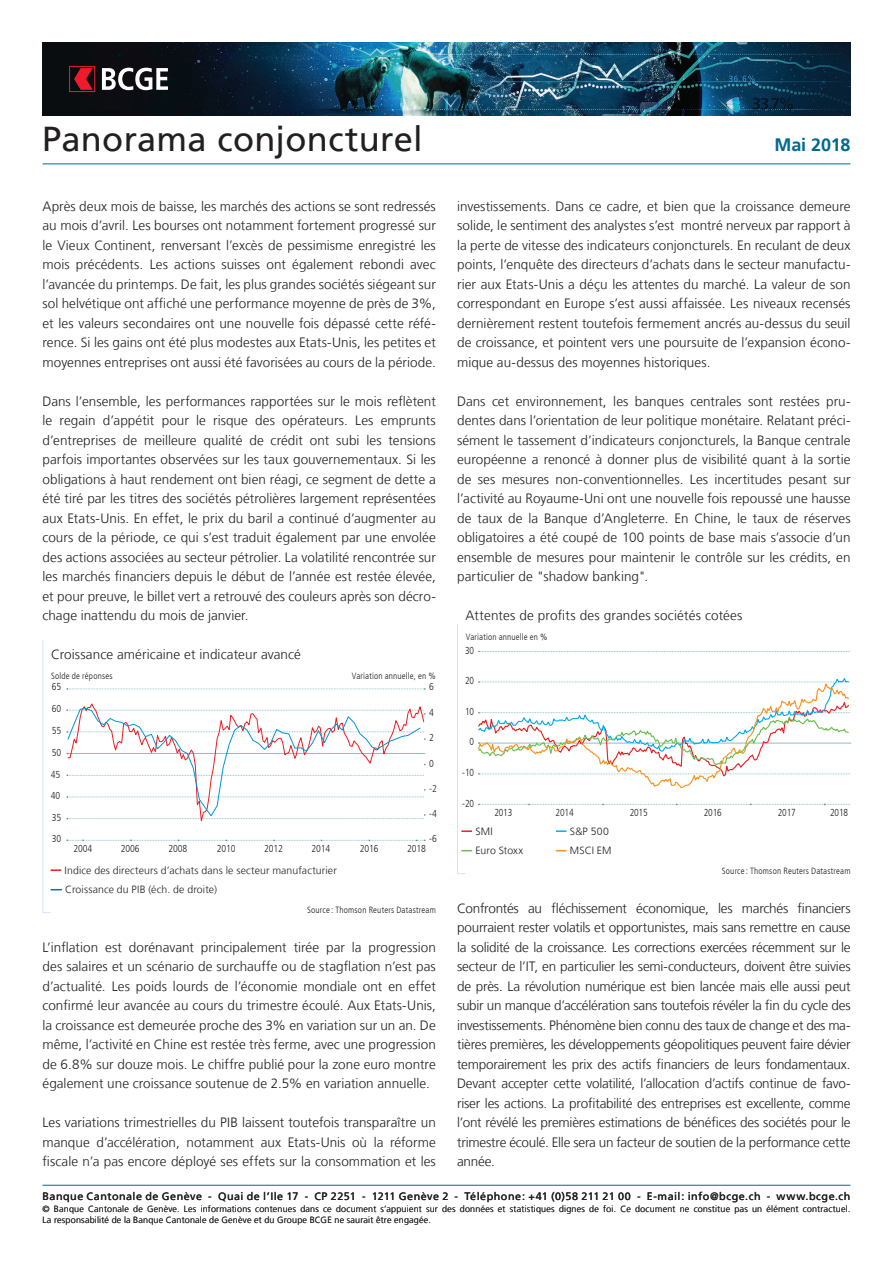
<style>
.page{position:relative;width:893px;height:1263px;background:#fff}
.page>*{position:absolute;margin:0;border:0;box-sizing:border-box;transform-origin:0 0}
.t1{font:34.5px "Frutiger LT";letter-spacing:.005em;color:#231f20}
.t2{font:700 18px "Frutiger LT";letter-spacing:-.005em;color:#006991}
.t3{font:300 13.5px/19.5px "Frutiger LT";letter-spacing:.005em;color:#231f20;text-align:justify}
.t4{font:10.8px "Frutiger LT";letter-spacing:.045em;color:#231f20}
.t5{font:300 10.5px/19.5px "Frutiger LT";letter-spacing:.01em;color:#231f20}
.t6{font:300 condensed 10.2px "Frutiger LT";letter-spacing:-.015em;color:#231f20;scale:.94 1}
.t7{font:300 condensed 10.05px "Frutiger LT";letter-spacing:-.015em;color:#231f20}
.t8{font:300 9px/10.8px "Frutiger LT";letter-spacing:.02em;color:#231f20}
.t9{font:300 condensed 9px "Frutiger LT";letter-spacing:.02em;color:#231f20}
</style>
<div class="page">
<img style="left:43px;top:43px;width:807px;height:72px">
<svg style="left:69px;top:66px;width:26px;height:26px"></svg>
<svg style="left:102px;top:68px;width:66px;height:22px"></svg>
<hr style="left:43px;top:1185px;width:807px;height:1px;background:#006991">
<svg style="left:457px;top:623px;width:394px;height:251px"></svg>
<svg style="left:42px;top:640px;width:384px;height:273px"></svg>
<hr style="left:43px;top:163px;width:807px;height:1px;background:#006991">
<h1 class="t1" style="left:42px;top:118px;width:382px">Panorama conjoncturel</h1>
<p class="t3" style="left:43px;top:197px;width:395px">Après deux mois de baisse, les marchés des actions se sont redressés au mois d’avril. Les bourses ont notamment fortement progressé sur le Vieux Continent, renversant l’excès de pessimisme enregistré les mois précédents. Les actions suisses ont également rebondi avec l’avancée du printemps. De fait, les plus grandes sociétés siégeant sur sol helvétique ont affiché une performance moyenne de près de 3%, et les valeurs secondaires ont une nouvelle fois dépassé cette réfé&shy;rence. Si les gains ont été plus modestes aux Etats-Unis, les petites et moyennes entreprises ont aussi été favorisées au cours de la période.</p>
<p class="t3" style="left:43px;top:392px;width:395px">Dans l’ensemble, les performances rapportées sur le mois reflètent le regain d’appétit pour le risque des opérateurs. Les emprunts d’entreprises de meilleure qualité de crédit ont subi les tensions parfois importantes observées sur les taux gouvernementaux. Si les obligations à haut rendement ont bien réagi, ce segment de dette a été tiré par les titres des sociétés pétrolières largement représentées aux Etats-Unis. En effet, le prix du baril a continué d’augmenter au cours de la période, ce qui s’est traduit également par une envolée des actions associées au secteur pétrolier. La volatilité rencontrée sur les marchés financiers depuis le début de l’année est restée élevée, et pour preuve, le billet vert a retrouvé des couleurs après son décro&shy;chage inattendu du mois de janvier.</p>
<p class="t3" style="left:51px;top:645px;width:251px">Croissance américaine et indicateur avancé</p>
<p class="t9" style="left:51px;top:671px;width:63px">Solde de réponses</p>
<p class="t9" style="left:352px;top:671px;width:86px">Variation annuelle, en %</p>
<p class="t7" style="left:52px;top:681px;width:11px">65</p>
<p class="t7" style="left:52px;top:703px;width:11px">60</p>
<p class="t7" style="left:52px;top:725px;width:11px">55</p>
<p class="t7" style="left:52px;top:746px;width:11px">50</p>
<p class="t7" style="left:51px;top:768px;width:11px">45</p>
<p class="t7" style="left:51px;top:790px;width:11px">40</p>
<p class="t7" style="left:52px;top:811px;width:11px">35</p>
<p class="t7" style="left:52px;top:833px;width:11px">30</p>
<p class="t7" style="left:429px;top:681px;width:6px">6</p>
<p class="t7" style="left:429px;top:706px;width:6px">4</p>
<p class="t7" style="left:429px;top:732px;width:6px">2</p>
<p class="t7" style="left:429px;top:758px;width:6px">0</p>
<p class="t7" style="left:429px;top:783px;width:9px">-2</p>
<p class="t7" style="left:429px;top:808px;width:9px">-4</p>
<p class="t7" style="left:429px;top:833px;width:9px">-6</p>
<p class="t7" style="left:73px;top:843px;width:20px">2004</p>
<p class="t7" style="left:121px;top:843px;width:20px">2006</p>
<p class="t7" style="left:168px;top:843px;width:20px">2008</p>
<p class="t7" style="left:217px;top:843px;width:20px">2010</p>
<p class="t7" style="left:264px;top:843px;width:20px">2012</p>
<p class="t7" style="left:311px;top:843px;width:20px">2014</p>
<p class="t7" style="left:360px;top:843px;width:20px">2016</p>
<p class="t7" style="left:407px;top:843px;width:20px">2018</p>
<p class="t5" style="left:65px;top:861px;width:274px">Indice des directeurs d’achats dans le secteur manufacturier<br>Croissance du PIB (éch. de droite)</p>
<p class="t9" style="left:307px;top:905px;width:130px">Source: Thomson Reuters Datastream</p>
<p class="t3" style="left:43px;top:937px;width:395px">L’inflation est dorénavant principalement tirée par la progression des salaires et un scénario de surchauffe ou de stagflation n’est pas d’actualité. Les poids lourds de l’économie mondiale ont en effet confirmé leur avancée au cours du trimestre écoulé. Aux Etats-Unis, la croissance est demeurée proche des 3% en variation sur un an. De même, l’activité en Chine est restée très ferme, avec une progression de 6.8% sur douze mois. Le chiffre publié pour la zone euro montre également une croissance soutenue de 2.5% en variation annuelle.</p>
<p class="t3" style="left:43px;top:1113px;width:395px">Les variations trimestrielles du PIB laissent toutefois transparaître un manque d’accélération, notamment aux Etats-Unis où la réforme fiscale n’a pas encore déployé ses effets sur la consommation et les</p>
<h2 class="t2" style="left:774px;top:134px;width:78px">Mai 2018</h2>
<p class="t3" style="left:457px;top:197px;width:395px">investissements. Dans ce cadre, et bien que la croissance demeure solide, le sentiment des analystes s’est montré nerveux par rapport à la perte de vitesse des indicateurs conjoncturels. En reculant de deux points, l’enquête des directeurs d’achats dans le secteur manufactu&shy;rier aux Etats-Unis a déçu les attentes du marché. La valeur de son correspondant en Europe s’est aussi affaissée. Les niveaux recensés dernièrement restent toutefois fermement ancrés au-dessus du seuil de croissance, et pointent vers une poursuite de l’expansion écono&shy;mique au-dessus des moyennes historiques.</p>
<p class="t3" style="left:457px;top:391px;width:395px">Dans cet environnement, les banques centrales sont restées pru&shy;dentes dans l’orientation de leur politique monétaire. Relatant préci&shy;sément le tassement d’indicateurs conjoncturels, la Banque centrale européenne a renoncé à donner plus de visibilité quant à la sortie de ses mesures non-conventionnelles. Les incertitudes pesant sur l’activité au Royaume-Uni ont une nouvelle fois repoussé une hausse de taux de la Banque d’Angleterre. En Chine, le taux de réserves obligatoires a été coupé de 100 points de base mais s’associe d’un ensemble de mesures pour maintenir le contrôle sur les crédits, en particulier de "shadow banking".</p>
<p class="t3" style="left:466px;top:606px;width:278px">Attentes de profits des grandes sociétés cotées</p>
<p class="t9" style="left:466px;top:632px;width:83px">Variation annuelle en %</p>
<p class="t6" style="left:465px;top:644px;width:11px">30</p>
<p class="t6" style="left:465px;top:675px;width:11px">20</p>
<p class="t6" style="left:465px;top:705px;width:11px">10</p>
<p class="t6" style="left:469px;top:736px;width:6px">0</p>
<p class="t6" style="left:462px;top:767px;width:14px">-10</p>
<p class="t6" style="left:462px;top:797px;width:14px">-20</p>
<p class="t6" style="left:494px;top:807px;width:21px">2013</p>
<p class="t6" style="left:556px;top:807px;width:21px">2014</p>
<p class="t6" style="left:630px;top:807px;width:21px">2015</p>
<p class="t6" style="left:704px;top:807px;width:21px">2016</p>
<p class="t6" style="left:778px;top:807px;width:21px">2017</p>
<p class="t6" style="left:830px;top:807px;width:21px">2018</p>
<p class="t5" style="left:475px;top:822px;width:19px">SMI</p>
<p class="t5" style="left:570px;top:822px;width:41px">S&amp;P 500</p>
<p class="t5" style="left:475px;top:841px;width:49px">Euro Stoxx</p>
<p class="t5" style="left:570px;top:841px;width:43px">MSCI EM</p>
<p class="t9" style="left:722px;top:866px;width:130px">Source: Thomson Reuters Datastream</p>
<p class="t3" style="left:457px;top:898px;width:395px">Confrontés au fléchissement économique, les marchés financiers pourraient rester volatils et opportunistes, mais sans remettre en cause la solidité de la croissance. Les corrections exercées récemment sur le secteur de l’IT, en particulier les semi-conducteurs, doivent être suivies de près. La révolution numérique est bien lancée mais elle aussi peut subir un manque d’accélération sans toutefois révéler la fin du cycle des investissements. Phénomène bien connu des taux de change et des ma&shy;tières premières, les développements géopolitiques peuvent faire dévier temporairement les prix des actifs financiers de leurs fondamentaux.<br>Devant accepter cette volatilité, l’allocation d’actifs continue de favo&shy;riser les actions. La profitabilité des entreprises est excellente, comme l’ont révélé les premières estimations de bénéfices des sociétés pour le trimestre écoulé. Elle sera un facteur de soutien de la performance cette année.</p>
<p class="t4" style="left:43px;top:1190px;width:809px">Banque Cantonale de Genève - Quai de l’Ile 17 - CP 2251 - 1211 Genève 2 - Téléphone: +41 (0)58 211 21 00 - E-mail: info@bcge.ch - www.bcge.ch</p>
<p class="t8" style="left:43px;top:1203px;width:809px">© Banque Cantonale de Genève. Les informations contenues dans ce document s’appuient sur des données et statistiques dignes de foi. Ce document ne constitue pas un élément contractuel.<br>La responsabilité de la Banque Cantonale de Genève et du Groupe BCGE ne saurait être engagée.</p>
</div>
